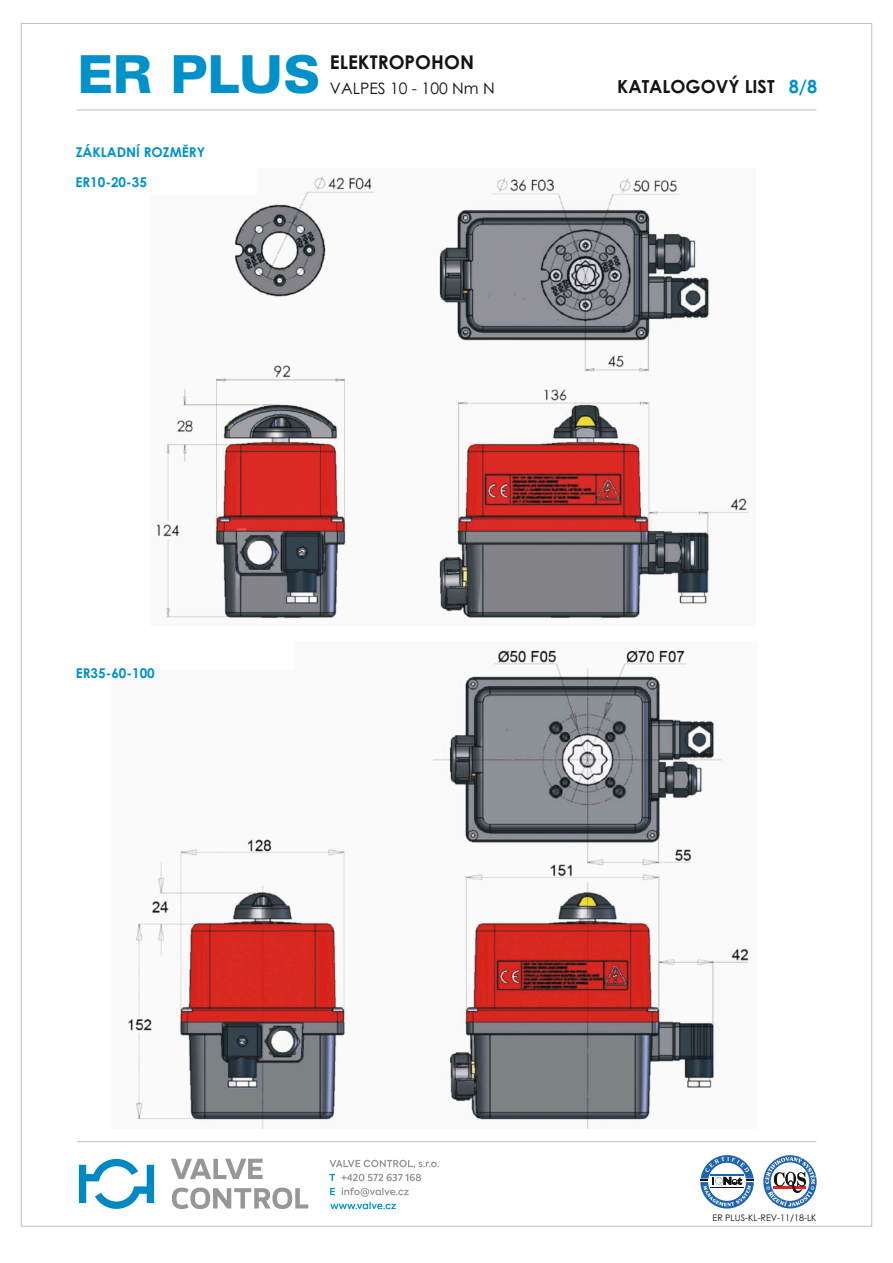
<style>
.page{position:relative;width:893px;height:1263px;background:#fff}
.page>*{position:absolute;margin:0;border:0;box-sizing:border-box;transform-origin:0 0}
.t1{font:900 expanded 52.5px "Zurich BT";color:#0091ca;scale:.91 1}
.t2{font:700 18.9px "Century Gothic";color:#141414}
.t3{font:700 18px "Century Gothic";color:#141414}
.t4{font:15.75px "Century Gothic";color:#141414}
.t5{font:700 13.5px "Century Gothic";color:#0091ca}
.t6{font:9px "Century Gothic";color:#141414}
.s1{font-size:18.15px;color:#0091ca}
</style>
<div class="page">
<hr style="left:77px;top:109px;width:739px;height:1px;background:#c3c3c3">
<img style="left:156px;top:176px;width:593px;height:443px">
<img style="left:128px;top:650px;width:621px;height:478px">
<svg style="left:156px;top:176px;width:102px;height:19px"></svg>
<svg style="left:128px;top:650px;width:166px;height:20px"></svg>
<hr style="left:77px;top:1141px;width:739px;height:1px;background:#c3c3c3">
<svg style="left:171px;top:1159px;width:137px;height:50px"></svg>
<svg style="left:79px;top:1158px;width:75px;height:51px"></svg>
<svg style="left:329px;top:1160px;width:110px;height:8px"></svg>
<svg style="left:329px;top:1174px;width:6px;height:7px"></svg>
<svg style="left:341px;top:1174px;width:80px;height:7px"></svg>
<svg style="left:330px;top:1187px;width:79px;height:22px"></svg>
<svg style="left:763px;top:1155px;width:54px;height:53px"></svg>
<svg style="left:765px;top:1157px;width:51px;height:49px"></svg>
<svg style="left:700px;top:1155px;width:54px;height:53px"></svg>
<hr style="left:710px;top:1175px;width:34px;height:1px;background:#1e65af">
<hr style="left:710px;top:1186px;width:34px;height:1px;background:#141414">
<h1 class="t1" style="left:77px;top:53px;width:269px">ER PLUS</h1>
<h2 class="t2" style="left:330px;top:55px;width:146px">ELEKTROPOHON</h2>
<p class="t4" style="left:330px;top:82px;width:166px">VALPES 10 - 100 Nm N</p>
<p class="t5" style="left:76px;top:147px;width:131px">ZÁKLADNÍ ROZMĚRY</p>
<p class="t5" style="left:75px;top:177px;width:73px">ER10-20-35</p>
<h3 class="t3" style="left:617px;top:80px;width:202px">KATALOGOVÝ LIST <span class="s1">8/8</span></h3>
<p class="t5" style="left:76px;top:668px;width:81px">ER35-60-100</p>
<p class="t6" style="left:712px;top:1214px;width:106px">ER PLUS-KL-REV-11/18-LK</p>
</div>
